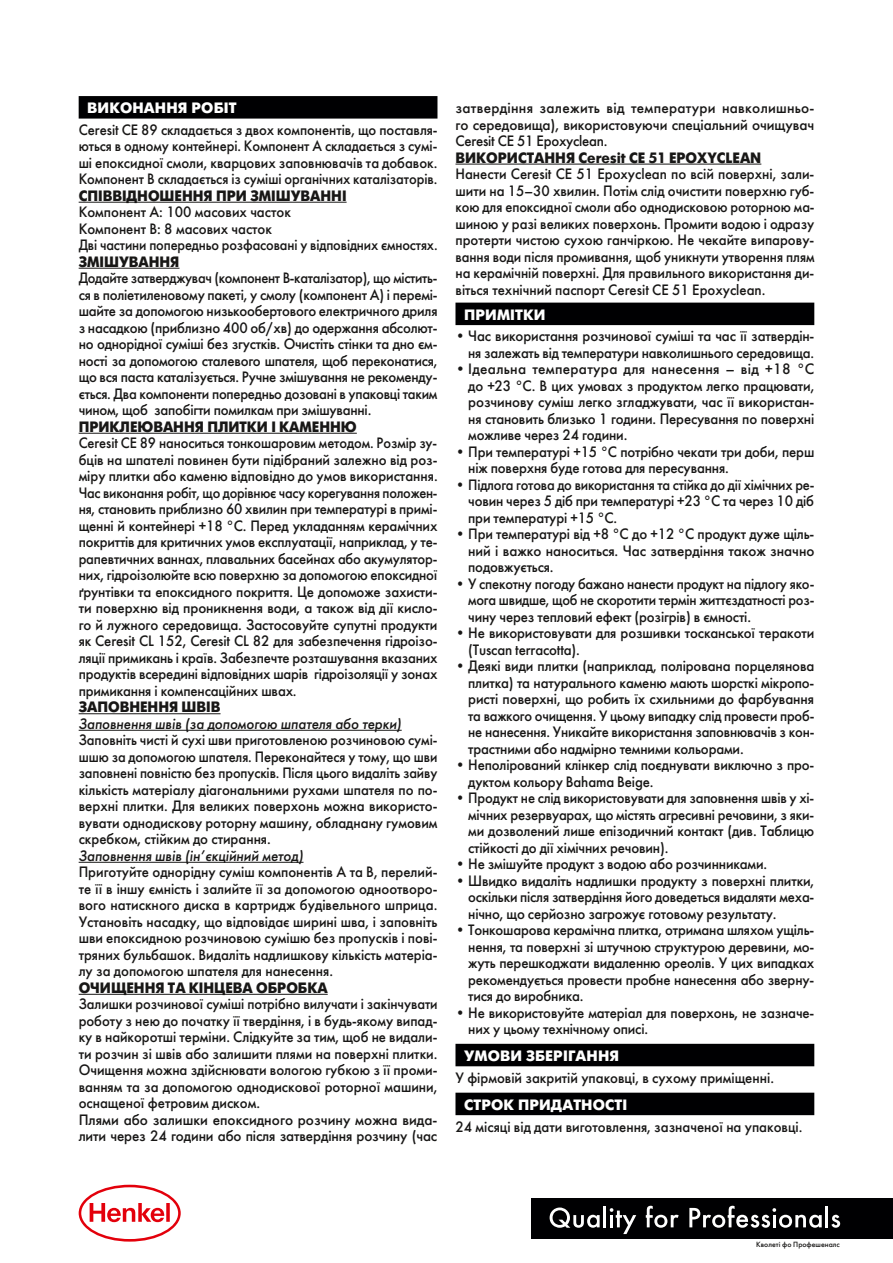
<style>
.page{position:relative;width:893px;height:1263px;background:#fff}
.page>*{position:absolute;margin:0;border:0;box-sizing:border-box;transform-origin:0 0}
.t1{font:15px/16.5px "Futura Futuris";letter-spacing:-.01em;color:#181716;text-align:justify;scale:.93 1}
.t2{font:15px/16.5px "Futura Futuris";letter-spacing:-.01em;color:#181716;text-align:justify;scale:.95 1}
.t3{font:15px/16.5px "Futura Futuris";letter-spacing:-.01em;color:#181716;text-align:justify;scale:.94 1}
.t4{font:15px/16.5px "Futura Futuris";letter-spacing:-.01em;color:#181716;text-align:justify}
.t5{font:700 15px "Futura Futuris";color:#181716;scale:.95 1}
.t6{font:italic 15px "Futura Futuris";color:#181716;scale:.95 1}
.t7{font:700 15px "Futura Futuris";letter-spacing:.01em;color:#fff}
.t8{font:7.5px "Futura Futuris";color:#181716}
</style>
<div class="page">
<svg style="left:79px;top:1185px;width:102px;height:56px"></svg>
<div style="left:531px;top:1198px;width:362px;height:40px;background:#000002"></div>
<svg style="left:831px;top:1215px;width:9px;height:13px"></svg>
<hr style="left:825px;top:1206px;width:3px;height:21px;background:#fff">
<svg style="left:689px;top:1206px;width:133px;height:22px"></svg>
<hr style="left:603px;top:1206px;width:3px;height:21px;background:#fff">
<svg style="left:550px;top:1207px;width:50px;height:21px"></svg>
<svg style="left:610px;top:1208px;width:26px;height:26px"></svg>
<svg style="left:646px;top:1206px;width:33px;height:22px"></svg>
<div style="left:79px;top:96px;width:358px;height:23px;background:#000002"></div>
<hr style="left:79px;top:202px;width:268px;height:1px;background:#181716">
<hr style="left:79px;top:268px;width:100px;height:1px;background:#181716">
<hr style="left:79px;top:433px;width:278px;height:1px;background:#181716">
<hr style="left:79px;top:713px;width:142px;height:1px;background:#181716">
<hr style="left:79px;top:730px;width:323px;height:1px;background:#181716">
<hr style="left:79px;top:862px;width:224px;height:1px;background:#181716">
<hr style="left:79px;top:994px;width:249px;height:1px;background:#181716">
<hr style="left:455px;top:164px;width:306px;height:1px;background:#181716">
<div style="left:455px;top:303px;width:359px;height:22px;background:#000002"></div>
<div style="left:455px;top:1044px;width:359px;height:22px;background:#000002"></div>
<div style="left:455px;top:1093px;width:359px;height:22px;background:#000002"></div>
<p class="t7" style="left:87px;top:99px;width:151px">ВИКОНАННЯ РОБІТ</p>
<p class="t3" style="left:79px;top:121px;width:383px">Ceresit CE 89 складається з двох компонентів, що поставля&shy;ються в одному контейнері. Компонент А складається з сумі&shy;ші епоксидної смоли, кварцових заповнювачів та добавок.<br>Компонент В складається із суміші органічних каталізаторів.</p>
<p class="t5" style="left:79px;top:187px;width:284px">СПІВВІДНОШЕННЯ ПРИ ЗМІШУВАННІ</p>
<p class="t2" style="left:79px;top:204px;width:379px;text-align:left">Компонент А: 100 масових часток<br>Компонент B: 8 масових часток<br>Дві частини попередньо розфасовані у відповідних ємностях.</p>
<p class="t5" style="left:79px;top:253px;width:108px">ЗМІШУВАННЯ</p>
<p class="t1" style="left:79px;top:270px;width:387px">Додайте затверджувач (компонент B-каталізатор), що містить&shy;ся в поліетиленовому пакеті, у смолу (компонент A) і перемі&shy;шайте за допомогою низькообертового електричного дриля з насадкою (приблизно 400 об/хв) до одержання абсолют&shy;но однорідної суміші без згустків. Очистіть стінки та дно єм&shy;ності за допомогою сталевого шпателя, щоб переконатися, що вся паста каталізується. Ручне змішування не рекоменду&shy;ється. Два компоненти попередньо дозовані в упаковці таким чином, щоб запобігти помилкам при змішуванні.</p>
<p class="t5" style="left:79px;top:418px;width:294px">ПРИКЛЕЮВАННЯ ПЛИТКИ І КАМЕННЮ</p>
<p class="t1" style="left:79px;top:435px;width:388px">Ceresit СЕ 89 наноситься тонкошаровим методом. Розмір зу&shy;бців на шпателі повинен бути підібраний залежно від роз&shy;міру плитки або каменю відповідно до умов використання.<br>Час виконання робіт, що дорівнює часу корегування положен&shy;ня, становить приблизно 60 хвилин при температурі в примі&shy;щенні й контейнері +18 °C. Перед укладанням керамічних покриттів для критичних умов експлуатації, наприклад, у те&shy;рапевтичних ваннах, плавальних басейнах або акумулятор&shy;них, гідроізолюйте всю поверхню за допомогою епоксидної ґрунтівки та епоксидного покриття. Це допоможе захисти&shy;ти поверхню від проникнення води, а також від дії кисло&shy;го й лужного середовища. Застосовуйте супутні продукти як Ceresit CL 152, Ceresit CL 82 для забезпечення гідроізо&shy;ляції примикань і країв. Забезпечте розташування вказаних продуктів всередині відповідних шарів гідроізоляції у зонах примикання і компенсаційних швах.</p>
<p class="t5" style="left:79px;top:698px;width:151px">ЗАПОВНЕННЯ ШВІВ</p>
<p class="t6" style="left:79px;top:714px;width:342px">Заповнення швів (за допомогою шпателя або терки)</p>
<p class="t1" style="left:79px;top:732px;width:387px">Заповніть чисті й сухі шви приготовленою розчиновою сумі&shy;шшю за допомогою шпателя. Переконайтеся у тому, що шви заповнені повністю без пропусків. Після цього видаліть зайву кількість матеріалу діагональними рухами шпателя по по&shy;верхні плитки. Для великих поверхонь можна використо&shy;вувати однодискову роторну машину, обладнану гумовим скребком, стійким до стирання.</p>
<p class="t6" style="left:79px;top:846px;width:238px">Заповнення швів (ін’єкційний метод)</p>
<p class="t2" style="left:79px;top:864px;width:379px">Приготуйте однорідну суміш компонентів A та B, перелий&shy;те її в іншу ємність і залийте її за допомогою одноотворо&shy;вого натискного диска в картридж будівельного шприца.<br>Установіть насадку, що відповідає ширині шва, і заповніть шви епоксидною розчиновою сумішю без пропусків і пові&shy;тряних бульбашок. Видаліть надлишкову кількість матеріа&shy;лу за допомогою шпателя для нанесення.</p>
<p class="t5" style="left:79px;top:979px;width:264px">ОЧИЩЕННЯ ТА КІНЦЕВА ОБРОБКА</p>
<p class="t1" style="left:79px;top:996px;width:388px;text-align:left">Залишки розчинової суміші потрібно вилучати і закінчувати роботу з нею до початку її твердіння, і в будь-якому випад&shy;ку в найкоротші терміни. Слідкуйте за тим, щоб не видали&shy;ти розчин зі швів або залишити плями на поверхні плитки.<br>Очищення можна здійснювати вологою губкою з її проми&shy;ванням та за допомогою однодискової роторної машини, оснащеної фетровим диском.<br>Плями або залишки епоксидного розчину можна вида&shy;лити через 24 години або після затвердіння розчину (час</p>
<p class="t4" style="left:455px;top:100px;width:360px">затвердіння залежить від температури навколишньо&shy;го середовища), використовуючи спеціальний очищувач Ceresit CE 51 Epoxyclean.</p>
<p class="t5" style="left:455px;top:148px;width:323px">ВИКОРИСТАННЯ Ceresit CE 51 EPOXYCLEAN</p>
<p class="t2" style="left:455px;top:166px;width:379px">Нанести Ceresit CE 51 Epoxyclean по всій поверхні, зали&shy;шити на 15–30 хвилин. Потім слід очистити поверхню губ&shy;кою для епоксидної смоли або однодисковою роторною ма&shy;шиною у разі великих поверхонь. Промити водою і одразу протерти чистою сухою ганчіркою. Не чекайте випарову&shy;вання води після промивання, щоб уникнути утворення плям на керамічній поверхні. Для правильного використання ди&shy;віться технічний паспорт Ceresit CE 51 Epoxyclean.</p>
<p class="t7" style="left:464px;top:305px;width:83px">ПРИМІТКИ</p>
<p class="t2" style="left:455px;top:328px;width:379px;text-align:right">• Час використання розчинової суміші та час її затвердін&shy;ня залежать від температури навколишнього середовища.</p>
<p class="t4" style="left:468px;top:361px;width:348px;text-indent:-13px">• Ідеальна температура для нанесення – від +18 °C до +23 °C. В цих умовах з продуктом легко працювати, розчинову суміш легко згладжувати, час її використан&shy;ня становить близько 1 години. Пересування по поверхні можливе через 24 години.</p>
<p class="t2" style="left:468px;top:443px;width:366px;text-indent:-13px">• При температурі +15 °C потрібно чекати три доби, перш ніж поверхня буде готова для пересування.</p>
<p class="t1" style="left:468px;top:476px;width:374px;text-indent:-13px">• Підлога готова до використання та стійка до дії хімічних ре&shy;човин через 5 діб при температурі +23 °C та через 10 діб при температурі +15 °C.</p>
<p class="t2" style="left:468px;top:526px;width:366px;text-indent:-13px">• При температурі від +8 °C до +12 °C продукт дуже щіль&shy;ний і важко наноситься. Час затвердіння також значно подовжується.</p>
<p class="t1" style="left:468px;top:575px;width:374px;text-indent:-13px">• У спекотну погоду бажано нанести продукт на підлогу яко&shy;мога швидше, щоб не скоротити термін життєздатності роз&shy;чину через тепловий ефект (розігрів) в ємності.</p>
<p class="t2" style="left:468px;top:625px;width:366px;text-indent:-13px">• Не використовувати для розшивки тосканської теракоти (Tuscan terracotta).</p>
<p class="t2" style="left:468px;top:658px;width:366px;text-indent:-13px">• Деякі види плитки (наприклад, полірована порцелянова плитка) та натурального каменю мають шорсткі мікропо&shy;ристі поверхні, що робить їх схильними до фарбування та важкого очищення. У цьому випадку слід провести проб&shy;не нанесення. Уникайте використання заповнювачів з кон&shy;трастними або надмірно темними кольорами.</p>
<p class="t2" style="left:468px;top:757px;width:366px;text-indent:-13px">• Неполірований клінкер слід поєднувати виключно з про&shy;дуктом кольору Bahama Beige.</p>
<p class="t3" style="left:468px;top:790px;width:370px;text-indent:-13px">• Продукт не слід використовувати для заповнення швів у хі&shy;мічних резервуарах, що містять агресивні речовини, з яки&shy;ми дозволений лише епізодичний контакт (див. Таблицю стійкості до дії хімічних речовин).</p>
<p class="t2" style="left:455px;top:856px;width:330px">• Не змішуйте продукт з водою або розчинниками.</p>
<p class="t2" style="left:468px;top:872px;width:366px;text-indent:-13px">• Швидко видаліть надлишки продукту з поверхні плитки, оскільки після затвердіння його доведеться видаляти меха&shy;нічно, що серйозно загрожує готовому результату.</p>
<p class="t2" style="left:468px;top:922px;width:366px;text-indent:-13px">• Тонкошарова керамічна плитка, отримана шляхом ущіль&shy;нення, та поверхні зі штучною структурою деревини, мо&shy;жуть перешкоджати видаленню ореолів. У цих випадках рекомендується провести пробне нанесення або зверну&shy;тися до виробника.</p>
<p class="t2" style="left:468px;top:1004px;width:366px;text-indent:-13px">• Не використовуйте матеріал для поверхонь, не зазначе&shy;них у цьому технічному описі.</p>
<p class="t7" style="left:464px;top:1047px;width:157px">УМОВИ ЗБЕРІГАННЯ</p>
<p class="t2" style="left:455px;top:1070px;width:337px">У фірмовій закритій упаковці, в сухому приміщенні.</p>
<p class="t7" style="left:464px;top:1095px;width:165px">СТРОК ПРИДАТНОСТІ</p>
<p class="t2" style="left:455px;top:1119px;width:367px">24 місяці від дати виготовлення, зазначеної на упаковці.</p>
<p class="t8" style="left:756px;top:1240px;width:85px">Кволеті фо Профешеналс</p>
</div>
